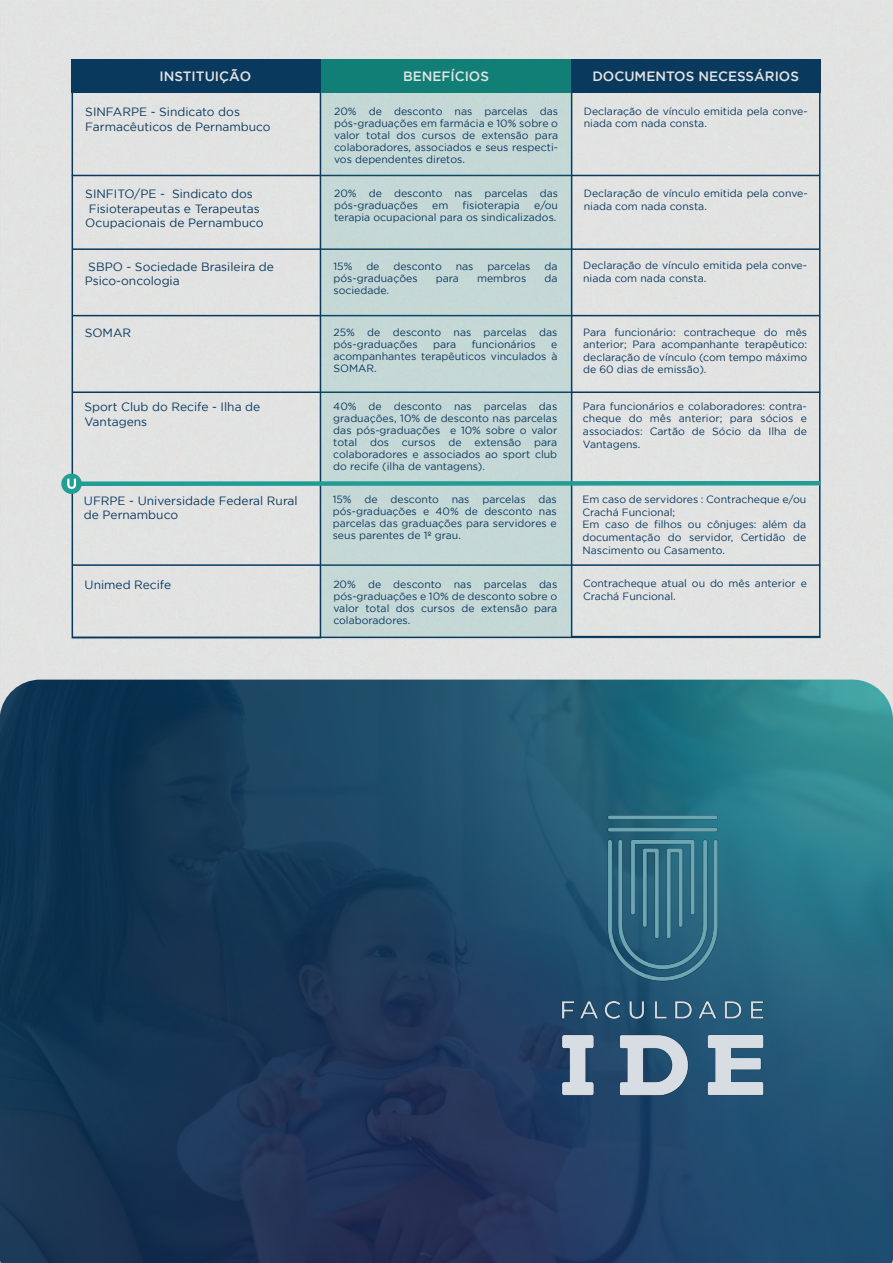
<style>
.page{position:relative;width:893px;height:1263px;background:#fff}
.page>*{position:absolute;margin:0;border:0;box-sizing:border-box;transform-origin:0 0}
.t1{font:500 13.5px "Gotham";color:#e3e4e3}
.t2{font:12px/14.4px "Gotham";color:#0a395e}
.t3{font:10.5px/12px "Gotham";color:#0a395e}
</style>
<div class="page">
<div style="left:0;top:0;width:893px;height:680px;background:#e2e3e2"></div>
<div style="left:72px;top:93px;width:249px;height:544px;background:#e2e3e2"></div>
<div style="left:571px;top:93px;width:249px;height:544px;background:#e2e3e2"></div>
<div style="left:72px;top:59px;width:249px;height:34px;background:#0a395e"></div>
<div style="left:321px;top:59px;width:250px;height:34px;background:#117f75"></div>
<div style="left:571px;top:59px;width:249px;height:34px;background:#0a395e"></div>
<hr style="left:73px;top:391px;width:747px;height:2px;background:#09395d">
<hr style="left:72px;top:315px;width:748px;height:1px;background:#09395d">
<hr style="left:72px;top:248px;width:748px;height:2px;background:#09395d">
<hr style="left:72px;top:175px;width:747px;height:1px;background:#09395d">
<hr style="left:72px;top:564px;width:748px;height:2px;background:#09395d">
<hr style="left:72px;top:637px;width:748px;height:1px;background:#09395d">
<div style="left:321px;top:93px;width:250px;height:543px;background:#c5d8d6"></div>
<img style="left:0;top:680px;width:893px;height:583px">
<img style="left:552px;top:808px;width:218px;height:291px">
<div style="left:61px;top:473px;width:21px;height:21px;background:#239e94;border-radius:50%"></div>
<svg style="left:67px;top:479px;width:758px;height:10px"></svg>
<p class="t1" style="left:159px;top:68px;width:93px">INSTITUIÇÃO</p>
<p class="t1" style="left:403px;top:68px;width:87px">BENEFÍCIOS</p>
<p class="t1" style="left:592px;top:68px;width:208px">DOCUMENTOS NECESSÁRIOS</p>
<p class="t2" style="left:85px;top:105px;width:187px">SINFARPE - Sindicato dos<br>Farmacêuticos de Pernambuco</p>
<p class="t3" style="left:334px;top:105px;width:225px;text-align:justify">20% de desconto nas parcelas das pós-graduações em farmácia e 10% sobre o valor total dos cursos de extensão para colaboradores, associados e seus respecti&shy;vos dependentes diretos.</p>
<p class="t2" style="left:85px;top:187px;width:169px">SINFITO/PE - Sindicato dos</p>
<p class="t2" style="left:89px;top:201px;width:172px">Fisioterapeutas e Terapeutas</p>
<p class="t2" style="left:85px;top:216px;width:180px">Ocupacionais de Pernambuco</p>
<p class="t3" style="left:334px;top:187px;width:225px">20% de desconto nas parcelas das pós-graduações</p>
<p class="t3" style="left:334px;top:199px;width:225px;text-align:right">e/ou<br>terapia ocupacional para os sindicalizados.</p>
<p class="t3" style="left:432px;top:199px;width:18px">em</p>
<p class="t3" style="left:462px;top:199px;width:59px">fisioterapia</p>
<p class="t2" style="left:85px;top:259px;width:191px;text-indent:4px">SBPO - Sociedade Brasileira de<br>Psico-oncologia</p>
<p class="t3" style="left:333px;top:260px;width:20px">15%</p>
<p class="t3" style="left:366px;top:260px;width:15px">de</p>
<p class="t3" style="left:393px;top:260px;width:50px">desconto</p>
<p class="t3" style="left:456px;top:260px;width:19px">nas</p>
<p class="t3" style="left:487px;top:260px;width:45px">parcelas</p>
<p class="t3" style="left:544px;top:260px;width:15px">da</p>
<p class="t3" style="left:333px;top:272px;width:86px">pós-graduações</p>
<p class="t3" style="left:436px;top:272px;width:25px">para</p>
<p class="t3" style="left:477px;top:272px;width:51px">membros</p>
<p class="t3" style="left:544px;top:272px;width:15px">da</p>
<p class="t3" style="left:333px;top:284px;width:57px">sociedade.</p>
<p class="t2" style="left:85px;top:325px;width:48px">SOMAR</p>
<p class="t3" style="left:333px;top:326px;width:225px">25% de desconto nas parcelas das pós-graduações</p>
<p class="t3" style="left:433px;top:338px;width:25px">para</p>
<p class="t3" style="left:472px;top:338px;width:65px">funcionários</p>
<p class="t3" style="left:333px;top:338px;width:225px;text-align:justify;text-indent:218px">e acompanhantes terapêuticos vinculados à SOMAR.</p>
<p class="t2" style="left:84px;top:399px;width:177px">Sport Club do Recife - Ilha de<br>Vantagens</p>
<p class="t3" style="left:333px;top:400px;width:225px;text-align:justify">40% de desconto nas parcelas das graduações, 10% de desconto nas parcelas das pós-graduações e 10% sobre o valor total dos cursos de extensão para colaboradores e associados ao sport club do recife (ilha de vantagens).</p>
<p class="t2" style="left:84px;top:493px;width:215px">UFRPE - Universidade Federal Rural de Pernambuco</p>
<p class="t3" style="left:333px;top:493px;width:225px;text-align:justify">15% de desconto nas parcelas das pós-graduações e 40% de desconto nas parcelas das graduações para servidores e seus parentes de 1º grau.</p>
<p class="t2" style="left:85px;top:577px;width:88px">Unimed Recife</p>
<p class="t3" style="left:333px;top:578px;width:225px;text-align:justify">20% de desconto nas parcelas das pós-graduações e 10% de desconto sobre o valor total dos cursos de extensão para colaboradores.</p>
<p class="t3" style="left:584px;top:105px;width:225px;line-height:12.6px">Declaração de vínculo emitida pela conve&shy;niada com nada consta.</p>
<p class="t3" style="left:584px;top:187px;width:225px;line-height:12.6px">Declaração de vínculo emitida pela conve&shy;niada com nada consta.</p>
<p class="t3" style="left:583px;top:259px;width:225px;line-height:12.6px">Declaração de vínculo emitida pela conve&shy;niada com nada consta.</p>
<p class="t3" style="left:583px;top:325px;width:225px;line-height:12.6px;text-align:justify">Para funcionário: contracheque do mês anterior; Para acompanhante terapêutico: declaração de vínculo (com tempo máximo de 60 dias de emissão).</p>
<p class="t3" style="left:583px;top:400px;width:225px;line-height:12.6px;text-align:justify">Para funcionários e colaboradores: contra&shy;cheque do mês anterior; para sócios e associados: Cartão de Sócio da Ilha de Vantagens.</p>
<p class="t3" style="left:582px;top:493px;width:225px;line-height:12.6px">Em caso de servidores : Contracheque e/ou<br>Crachá Funcional;<br>Em caso de filhos ou cônjuges: além da documentação do servidor, Certidão de<br>Nascimento ou Casamento.</p>
<p class="t3" style="left:583px;top:577px;width:225px;line-height:12.6px">Contracheque atual ou do mês anterior e<br>Crachá Funcional.</p>
</div>
